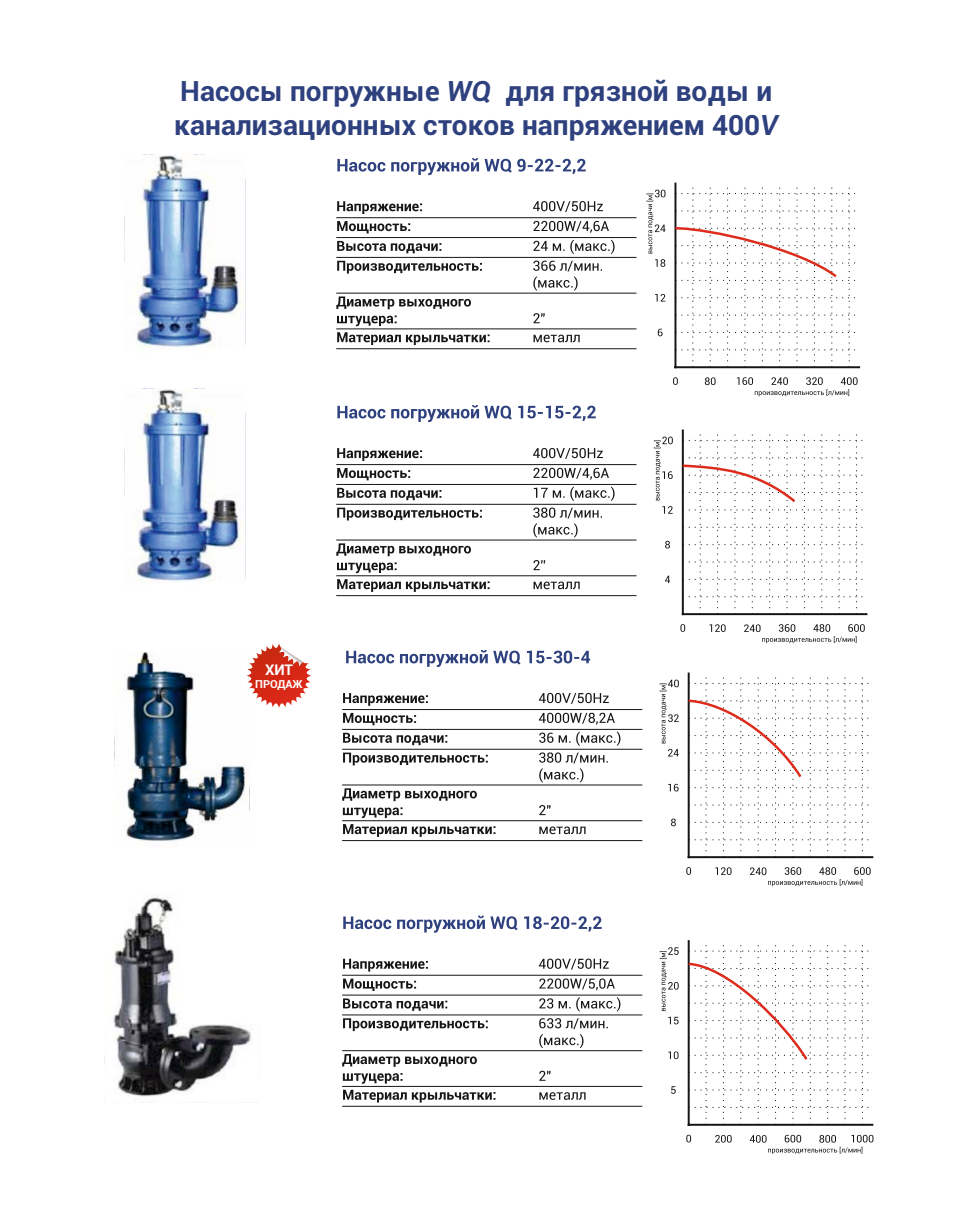
<style>
.page{position:relative;width:953px;height:1211px;background:#fff}
.page>*{position:absolute;margin:0;border:0;box-sizing:border-box;transform-origin:0 0}
.t1{font:700 28px/33.6px "Roboto";color:#2e417e}
.t2{font:700 14.7px "Roboto";color:#fff}
.t3{font:700 11.03px "Roboto";color:#fff}
.s1{font-style:italic}
</style>
<div class="page">
<img style="left:124px;top:154px;width:261px;height:443px">
<hr style="left:682px;top:613px;width:184px;height:2px;background:#151616">
<svg style="left:662px;top:506px;width:10px;height:7px"></svg>
<svg style="left:665px;top:541px;width:5px;height:7px"></svg>
<svg style="left:665px;top:575px;width:5px;height:8px"></svg>
<svg style="left:709px;top:624px;width:16px;height:8px"></svg>
<svg style="left:680px;top:624px;width:5px;height:8px"></svg>
<svg style="left:681px;top:430px;width:185px;height:184px"></svg>
<hr style="left:675px;top:366px;width:184px;height:2px;background:#151616">
<svg style="left:655px;top:259px;width:10px;height:8px"></svg>
<svg style="left:655px;top:294px;width:10px;height:7px"></svg>
<svg style="left:657px;top:329px;width:5px;height:7px"></svg>
<svg style="left:704px;top:377px;width:11px;height:8px"></svg>
<svg style="left:673px;top:377px;width:4px;height:8px"></svg>
<svg style="left:674px;top:184px;width:185px;height:183px"></svg>
<svg style="left:337px;top:158px;width:248px;height:17px"></svg>
<svg style="left:337px;top:201px;width:85px;height:13px"></svg>
<svg style="left:337px;top:221px;width:73px;height:12px"></svg>
<svg style="left:337px;top:241px;width:104px;height:12px"></svg>
<svg style="left:337px;top:261px;width:145px;height:12px"></svg>
<svg style="left:336px;top:296px;width:135px;height:30px"></svg>
<svg style="left:337px;top:332px;width:152px;height:13px"></svg>
<svg style="left:533px;top:201px;width:70px;height:11px"></svg>
<svg style="left:533px;top:221px;width:76px;height:12px"></svg>
<svg style="left:533px;top:240px;width:81px;height:14px"></svg>
<svg style="left:533px;top:334px;width:46px;height:8px"></svg>
<svg style="left:533px;top:260px;width:69px;height:31px"></svg>
<svg style="left:533px;top:313px;width:11px;height:10px"></svg>
<hr style="left:336px;top:217px;width:300px;height:1px;background:#151616">
<hr style="left:336px;top:237px;width:300px;height:1px;background:#151616">
<hr style="left:336px;top:257px;width:300px;height:1px;background:#151616">
<hr style="left:336px;top:293px;width:300px;height:1px;background:#151616">
<hr style="left:336px;top:328px;width:300px;height:1px;background:#151616">
<hr style="left:336px;top:348px;width:300px;height:1px;background:#151616">
<svg style="left:337px;top:405px;width:258px;height:17px"></svg>
<svg style="left:337px;top:448px;width:85px;height:13px"></svg>
<svg style="left:337px;top:468px;width:73px;height:12px"></svg>
<svg style="left:337px;top:488px;width:104px;height:12px"></svg>
<svg style="left:337px;top:507px;width:145px;height:13px"></svg>
<svg style="left:336px;top:543px;width:135px;height:30px"></svg>
<svg style="left:337px;top:579px;width:152px;height:13px"></svg>
<svg style="left:533px;top:448px;width:70px;height:11px"></svg>
<svg style="left:533px;top:468px;width:76px;height:11px"></svg>
<svg style="left:534px;top:486px;width:80px;height:15px"></svg>
<svg style="left:533px;top:581px;width:46px;height:8px"></svg>
<svg style="left:533px;top:507px;width:69px;height:30px"></svg>
<svg style="left:533px;top:560px;width:12px;height:10px"></svg>
<hr style="left:336px;top:464px;width:300px;height:1px;background:#151616">
<hr style="left:336px;top:484px;width:300px;height:1px;background:#151616">
<hr style="left:336px;top:504px;width:300px;height:1px;background:#151616">
<hr style="left:336px;top:539px;width:300px;height:1px;background:#151616">
<hr style="left:336px;top:575px;width:300px;height:1px;background:#151616">
<hr style="left:336px;top:595px;width:300px;height:1px;background:#151616">
<svg style="left:736px;top:377px;width:121px;height:19px"></svg>
<svg style="left:744px;top:624px;width:120px;height:19px"></svg>
<svg style="left:646px;top:190px;width:19px;height:63px"></svg>
<svg style="left:654px;top:436px;width:18px;height:64px"></svg>
<img style="left:104px;top:651px;width:247px;height:456px">
<hr style="left:688px;top:856px;width:184px;height:2px;background:#151616">
<svg style="left:668px;top:749px;width:10px;height:7px"></svg>
<svg style="left:668px;top:783px;width:10px;height:8px"></svg>
<svg style="left:671px;top:818px;width:4px;height:8px"></svg>
<svg style="left:686px;top:867px;width:5px;height:7px"></svg>
<svg style="left:715px;top:867px;width:16px;height:8px"></svg>
<svg style="left:687px;top:673px;width:185px;height:184px"></svg>
<hr style="left:688px;top:1123px;width:184px;height:2px;background:#151616">
<svg style="left:668px;top:1051px;width:10px;height:8px"></svg>
<svg style="left:671px;top:1086px;width:4px;height:7px"></svg>
<svg style="left:715px;top:1135px;width:16px;height:7px"></svg>
<svg style="left:686px;top:1134px;width:5px;height:8px"></svg>
<svg style="left:343px;top:915px;width:258px;height:17px"></svg>
<svg style="left:343px;top:958px;width:85px;height:13px"></svg>
<svg style="left:343px;top:978px;width:73px;height:13px"></svg>
<svg style="left:343px;top:998px;width:104px;height:12px"></svg>
<svg style="left:343px;top:1018px;width:145px;height:13px"></svg>
<svg style="left:342px;top:1054px;width:135px;height:29px"></svg>
<svg style="left:343px;top:1089px;width:152px;height:13px"></svg>
<svg style="left:539px;top:958px;width:69px;height:11px"></svg>
<svg style="left:539px;top:978px;width:76px;height:12px"></svg>
<svg style="left:539px;top:997px;width:81px;height:14px"></svg>
<svg style="left:539px;top:1092px;width:46px;height:7px"></svg>
<svg style="left:539px;top:1018px;width:69px;height:30px"></svg>
<svg style="left:539px;top:1070px;width:11px;height:10px"></svg>
<hr style="left:342px;top:974px;width:300px;height:1px;background:#151616">
<hr style="left:342px;top:994px;width:300px;height:1px;background:#151616">
<hr style="left:342px;top:1014px;width:300px;height:1px;background:#151616">
<hr style="left:342px;top:1050px;width:300px;height:1px;background:#151616">
<hr style="left:342px;top:1086px;width:300px;height:1px;background:#151616">
<hr style="left:342px;top:1105px;width:300px;height:1px;background:#151616">
<svg style="left:346px;top:650px;width:244px;height:17px"></svg>
<svg style="left:343px;top:693px;width:85px;height:12px"></svg>
<svg style="left:343px;top:713px;width:73px;height:12px"></svg>
<svg style="left:343px;top:732px;width:104px;height:13px"></svg>
<svg style="left:343px;top:752px;width:145px;height:13px"></svg>
<svg style="left:342px;top:788px;width:135px;height:30px"></svg>
<svg style="left:539px;top:693px;width:69px;height:11px"></svg>
<svg style="left:539px;top:712px;width:76px;height:12px"></svg>
<svg style="left:539px;top:731px;width:81px;height:15px"></svg>
<svg style="left:539px;top:752px;width:69px;height:30px"></svg>
<svg style="left:539px;top:805px;width:11px;height:10px"></svg>
<hr style="left:342px;top:709px;width:300px;height:1px;background:#151616">
<hr style="left:342px;top:729px;width:300px;height:1px;background:#151616">
<hr style="left:342px;top:749px;width:300px;height:1px;background:#151616">
<hr style="left:342px;top:784px;width:300px;height:1px;background:#151616">
<svg style="left:343px;top:824px;width:152px;height:12px"></svg>
<svg style="left:539px;top:826px;width:46px;height:8px"></svg>
<hr style="left:342px;top:820px;width:300px;height:1px;background:#151616">
<hr style="left:342px;top:840px;width:300px;height:1px;background:#151616">
<svg style="left:687px;top:941px;width:185px;height:183px"></svg>
<svg style="left:750px;top:867px;width:120px;height:19px"></svg>
<svg style="left:749px;top:1134px;width:124px;height:19px"></svg>
<svg style="left:659px;top:679px;width:19px;height:64px"></svg>
<svg style="left:659px;top:947px;width:19px;height:77px"></svg>
<svg style="left:247px;top:643px;width:64px;height:65px"></svg>
<p class="t1" style="left:174px;top:77px;width:605px">Насосы погружные <span class="s1">WQ</span> для грязной воды и канализационных стоков напряжением 400<span class="s1">V</span></p>
<p class="t2" style="left:265px;top:664px;width:30px">ХИТ</p>
<p class="t3" style="left:255px;top:679px;width:49px">ПРОДАЖ</p>
</div>
